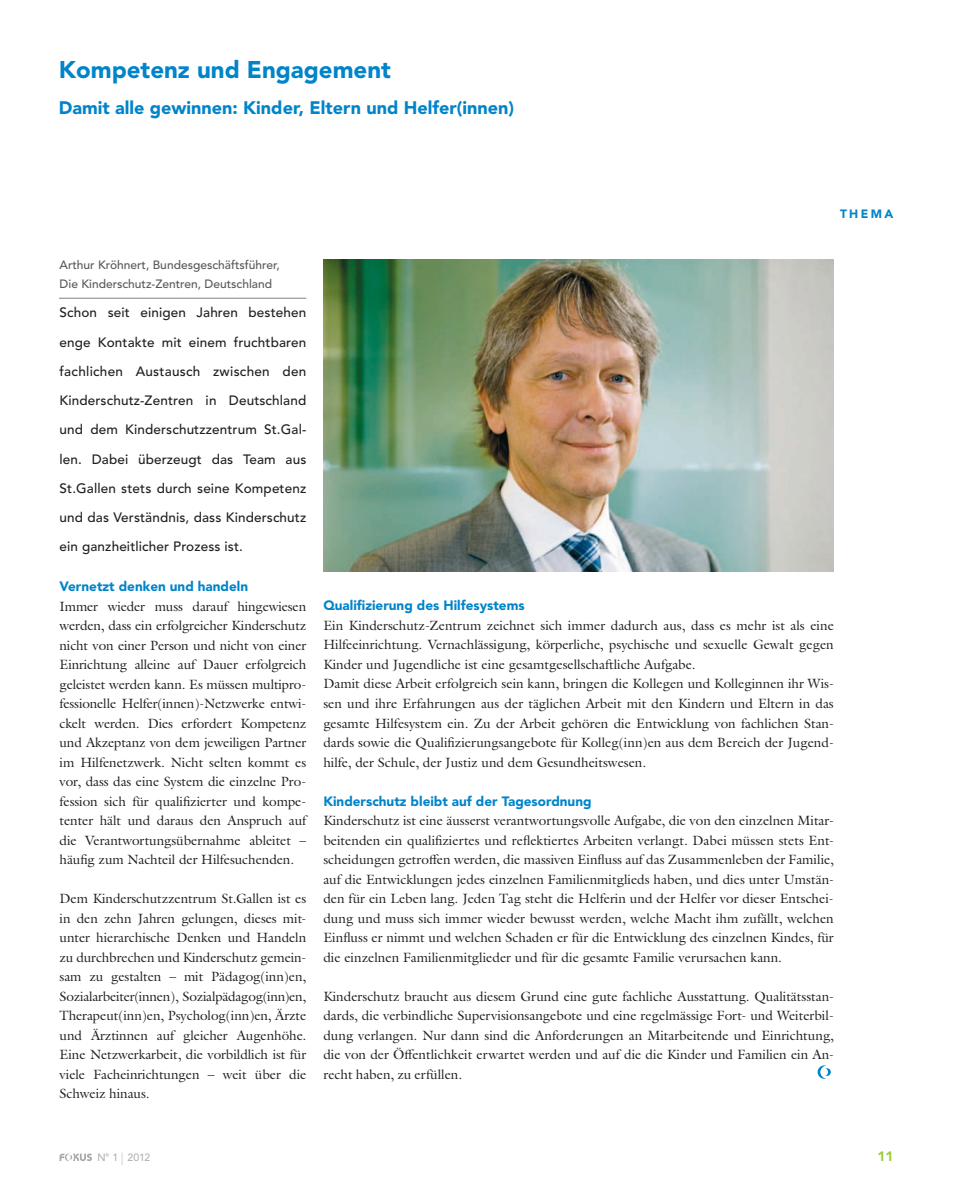
<style>
.page{position:relative;width:953px;height:1191px;background:#fff}
.page>*{position:absolute;margin:0;border:0;box-sizing:border-box;transform-origin:0 0}
.t1{font:900 24px "Avenir LT Std";color:#0084ca}
.t2{font:900 18px "Avenir LT Std";color:#0084ca}
.t3{font:13.5px/19.5px "Galliard Pro";color:#231f20;text-align:justify}
.t4{font:500 13.5px/29.2px "Avenir LT Std";letter-spacing:.01em;color:#231f20;text-align:justify}
.t5{font:900 13.5px "Avenir LT Std";color:#0084ca}
.t6{font:900 13.5px "Avenir LT Std";color:#9ecb3a}
.t7{font:500 12px/19.5px "Avenir LT Std";color:#57585a}
.t8{font:900 12px "Avenir LT Std";letter-spacing:.2em;color:#0084ca}
.t9{font:10.5px "Avenir LT Std";color:#a8a9ad}
.s1{font-weight:300;font-size:12.6px}
</style>
<div class="page">
<svg style="left:60px;top:1153px;width:32px;height:8px"></svg>
<svg style="left:817px;top:1065px;width:14px;height:13px"></svg>
<img style="left:323px;top:259px;width:510px;height:312px">
<hr style="left:59px;top:298px;width:247px;height:1px;background:#808285">
<h1 class="t1" style="left:59px;top:55px;width:333px">Kompetenz und Engagement</h1>
<h2 class="t2" style="left:59px;top:97px;width:456px">Damit alle gewinnen: Kinder, Eltern und Helfer(innen)</h2>
<p class="t8" style="left:840px;top:206px;width:55px">THEMA</p>
<p class="t7" style="left:60px;top:255px;width:222px">Arthur Kröhnert, Bundesgeschäftsführer,<br>Die Kinderschutz-Zentren, Deutschland</p>
<p class="t4" style="left:60px;top:298px;width:248px">Schon seit einigen Jahren bestehen enge Kontakte mit einem fruchtbaren fachlichen Austausch zwischen den Kinderschutz-Zentren in Deutschland und dem Kinderschutzzentrum St.Gal&shy;len. Dabei überzeugt das Team aus St.Gallen stets durch seine Kompetenz und das Verständnis, dass Kinderschutz ein ganzheitlicher Prozess ist.</p>
<p class="t5" style="left:60px;top:578px;width:190px">Vernetzt denken und handeln</p>
<p class="t3" style="left:60px;top:596px;width:248px">Immer wieder muss darauf hingewiesen werden, dass ein erfolgreicher Kinderschutz nicht von einer Person und nicht von einer Einrichtung alleine auf Dauer erfolgreich geleistet werden kann. Es müssen multipro&shy;fessionelle Helfer(innen)-Netzwerke entwi&shy;ckelt werden. Dies erfordert Kompetenz und Akzeptanz von dem jeweiligen Partner im Hilfenetzwerk. Nicht selten kommt es vor, dass das eine System die einzelne Pro&shy;fession sich für qualifizierter und kompe&shy;tenter hält und daraus den Anspruch auf die Verantwortungsübernahme ableitet – häufig zum Nachteil der Hilfesuchenden.</p>
<p class="t3" style="left:60px;top:888px;width:248px;text-align:left">Dem Kinderschutzzentrum St.Gallen ist es in den zehn Jahren gelungen, dieses mit&shy;unter hierarchische Denken und Handeln zu durchbrechen und Kinderschutz gemein&shy;sam zu gestalten – mit Pädagog(inn)en, Sozialarbeiter(innen), Sozialpädagog(inn)en, Therapeut(inn)en, Psycholog(inn)en, Ärzte und Ärztinnen auf gleicher Augenhöhe.<br>Eine Netzwerkarbeit, die vorbildlich ist für viele Facheinrichtungen – weit über die Schweiz hinaus.</p>
<p class="t5" style="left:323px;top:597px;width:203px">Qualifizierung des Hilfesystems</p>
<p class="t3" style="left:323px;top:615px;width:512px;text-align:left">Ein Kinderschutz-Zentrum zeichnet sich immer dadurch aus, dass es mehr ist als eine Hilfeeinrichtung. Vernachlässigung, körperliche, psychische und sexuelle Gewalt gegen Kinder und Jugendliche ist eine gesamtgesellschaftliche Aufgabe.<br>Damit diese Arbeit erfolgreich sein kann, bringen die Kollegen und Kolleginnen ihr Wis&shy;sen und ihre Erfahrungen aus der täglichen Arbeit mit den Kindern und Eltern in das gesamte Hilfesystem ein. Zu der Arbeit gehören die Entwicklung von fachlichen Stan&shy;dards sowie die Qualifizierungsangebote für Kolleg(inn)en aus dem Bereich der Jugend&shy;hilfe, der Schule, der Justiz und dem Gesundheitswesen.</p>
<p class="t5" style="left:323px;top:792px;width:270px">Kinderschutz bleibt auf der Tagesordnung</p>
<p class="t3" style="left:323px;top:810px;width:512px">Kinderschutz ist eine äusserst verantwortungsvolle Aufgabe, die von den einzelnen Mitar&shy;beitenden ein qualifiziertes und reflektiertes Arbeiten verlangt. Dabei müssen stets Ent&shy;scheidungen getroffen werden, die massiven Einfluss auf das Zusammenleben der Familie, auf die Entwicklungen jedes einzelnen Familienmitglieds haben, und dies unter Umstän&shy;den für ein Leben lang. Jeden Tag steht die Helferin und der Helfer vor dieser Entschei&shy;dung und muss sich immer wieder bewusst werden, welche Macht ihm zufällt, welchen Einfluss er nimmt und welchen Schaden er für die Entwicklung des einzelnen Kindes, für die einzelnen Familienmitglieder und für die gesamte Familie verursachen kann.</p>
<p class="t3" style="left:323px;top:986px;width:512px">Kinderschutz braucht aus diesem Grund eine gute fachliche Ausstattung. Qualitätsstan&shy;dards, die verbindliche Supervisionsangebote und eine regelmässige Fort- und Weiterbil&shy;dung verlangen. Nur dann sind die Anforderungen an Mitarbeitende und Einrichtung, die von der Öffentlichkeit erwartet werden und auf die die Kinder und Familien ein An&shy;recht haben, zu erfüllen.</p>
<p class="t9" style="left:97px;top:1151px;width:55px">N° 1 <span class="s1">|</span> 2012</p>
<p class="t6" style="left:877px;top:1148px;width:17px">11</p>
</div>
